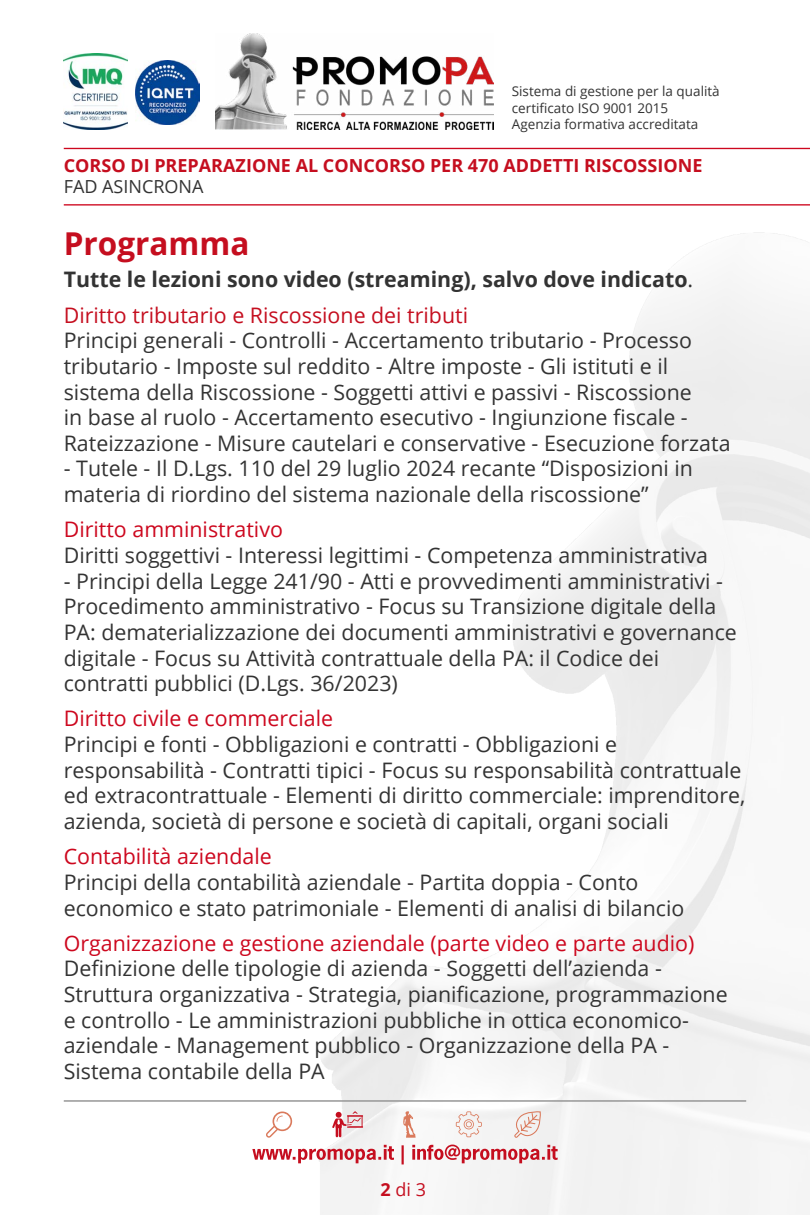
<style>
.page{position:relative;width:810px;height:1215px;background:#fff}
.page>*{position:absolute;margin:0;border:0;box-sizing:border-box;transform-origin:0 0}
.t1{font:700 31.5px "Open Sans";color:#c50e1f}
.t2{font:21.38px/25.7px "Open Sans";color:#333}
.t3{font:21.38px "Open Sans";color:#cd071e}
.t4{font:700 21.38px/35.3px "Open Sans";color:#333}
.t5{font:700 18px "Open Sans";color:#c50e1f}
.t6{font:18px "Open Sans";color:#333}
.t7{font:18px "Open Sans";color:#c50e1f}
.t8{font:13.5px/16.7px "Open Sans";color:#333}
.s1{font-weight:400}
.s2{font-weight:400;color:#c50e1f}
.s3{font-weight:700}
</style>
<div class="page">
<img style="left:216px;top:34px;width:278px;height:95px">
<img style="left:64px;top:54px;width:64px;height:75px">
<img style="left:136px;top:60px;width:63px;height:64px">
<svg style="left:252px;top:1145px;width:306px;height:19px"></svg>
<hr style="left:64px;top:148px;width:746px;height:1px;background:#cd071e">
<hr style="left:64px;top:1100px;width:682px;height:2px;background:#999">
<svg style="left:332px;top:1111px;width:31px;height:26px"></svg>
<svg style="left:456px;top:1111px;width:26px;height:26px"></svg>
<svg style="left:403px;top:1111px;width:13px;height:27px"></svg>
<svg style="left:266px;top:1112px;width:26px;height:26px"></svg>
<svg style="left:512px;top:1111px;width:30px;height:28px"></svg>
<hr style="left:64px;top:204px;width:746px;height:2px;background:#cd071e">
<p class="t8" style="left:512px;top:82px;width:209px">Sistema di gestione per la qualità certificato ISO 9001 2015<br>Agenzia formativa accreditata</p>
<p class="t5" style="left:64px;top:152px;width:640px">CORSO DI PREPARAZIONE AL CONCORSO PER 470 ADDETTI RISCOSSIONE</p>
<p class="t6" style="left:64px;top:174px;width:141px">FAD ASINCRONA</p>
<h1 class="t1" style="left:64px;top:222px;width:187px">Programma</h1>
<p class="t4" style="left:64px;top:261px;width:631px">Tutte le lezioni sono video (streaming), salvo dove indicato<span class="s1">.<br></span><span class="s2">Diritto tributario e Riscossione dei tributi</span></p>
<p class="t2" style="left:64px;top:327px;width:668px">Principi generali - Controlli - Accertamento tributario - Processo tributario - Imposte sul reddito - Altre imposte - Gli istituti e il sistema della Riscossione - Soggetti attivi e passivi - Riscossione<br>in base al ruolo - Accertamento esecutivo - Ingiunzione fiscale - Rateizzazione - Misure cautelari e conservative - Esecuzione forzata</p>
<p class="t2" style="left:64px;top:455px;width:631px">- Tutele - Il D.Lgs. 110 del 29 luglio 2024 recante “Disposizioni in materia di riordino del sistema nazionale della riscossione”</p>
<p class="t3" style="left:64px;top:515px;width:221px">Diritto amministrativo</p>
<p class="t2" style="left:64px;top:542px;width:646px">Diritti soggettivi - Interessi legittimi - Competenza amministrativa</p>
<p class="t2" style="left:64px;top:568px;width:675px">- Principi della Legge 241/90 - Atti e provvedimenti amministrativi - Procedimento amministrativo - Focus su Transizione digitale della PA: dematerializzazione dei documenti amministrativi e governance digitale - Focus su Attività contrattuale della PA: il Codice dei contratti pubblici (D.Lgs. 36/2023)</p>
<p class="t3" style="left:64px;top:704px;width:271px">Diritto civile e commerciale</p>
<p class="t2" style="left:64px;top:731px;width:683px">Principi e fonti - Obbligazioni e contratti - Obbligazioni e responsabilità - Contratti tipici - Focus su responsabilità contrattuale ed extracontrattuale - Elementi di diritto commerciale: imprenditore, azienda, società di persone e società di capitali, organi sociali</p>
<p class="t3" style="left:64px;top:842px;width:210px">Contabilità aziendale</p>
<p class="t2" style="left:64px;top:869px;width:622px">Principi della contabilità aziendale - Partita doppia - Conto economico e stato patrimoniale - Elementi di analisi di bilancio</p>
<p class="t3" style="left:64px;top:928px;width:632px">Organizzazione e gestione aziendale (parte video e parte audio)</p>
<p class="t2" style="left:64px;top:955px;width:665px">Definizione delle tipologie di azienda - Soggetti dell’azienda - Struttura organizzativa - Strategia, pianificazione, programmazione e controllo - Le amministrazioni pubbliche in ottica economico&shy;aziendale - Management pubblico - Organizzazione della PA - Sistema contabile della PA</p>
<p class="t7" style="left:381px;top:1177px;width:47px"><span class="s3">2</span> di 3</p>
</div>
